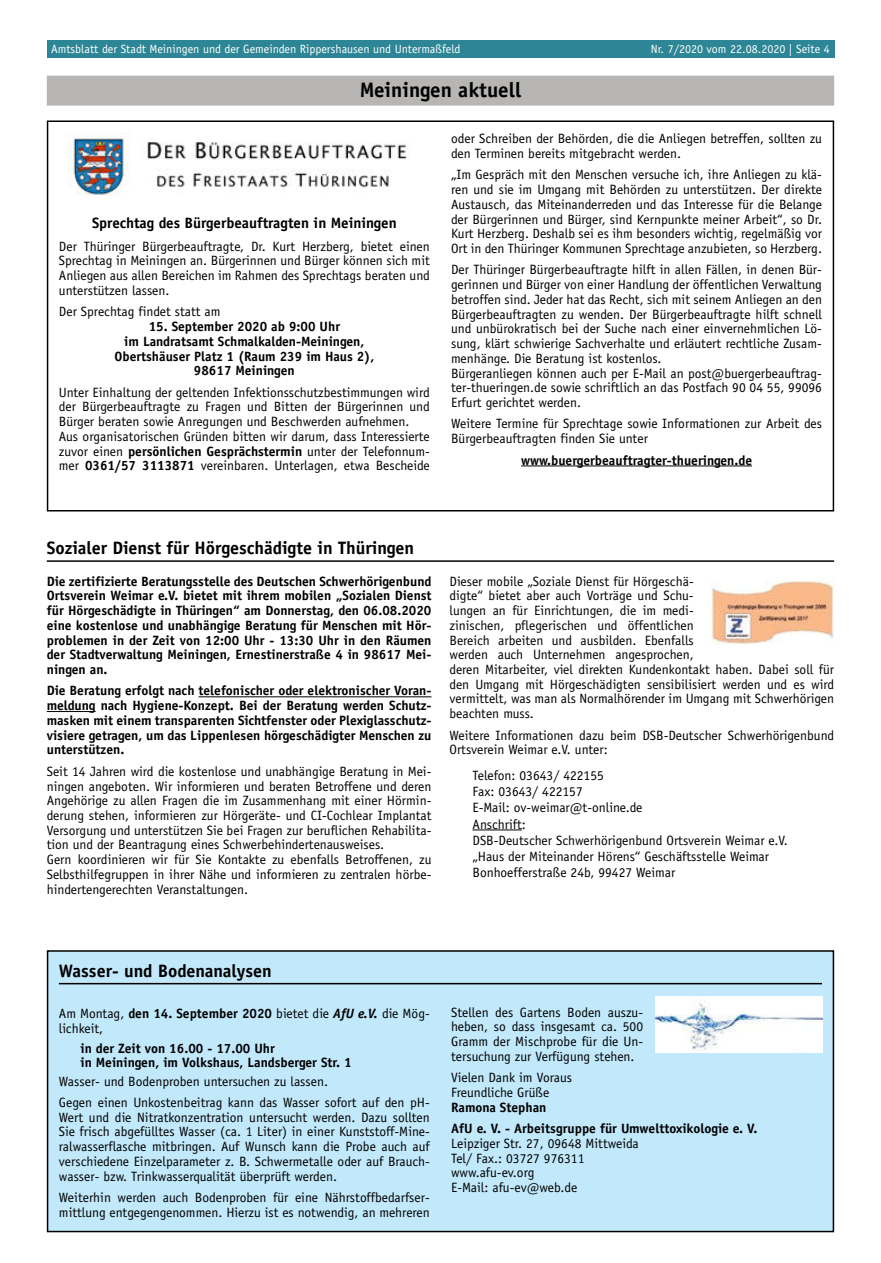
<style>
.page{position:relative;width:881px;height:1263px;background:#fff}
.page>*{position:absolute;margin:0;border:0;box-sizing:border-box;transform-origin:0 0}
.t1{font:700 21px "Officina Sans LT";color:#000}
.t2{font:700 18px "Officina Sans LT";color:#000}
.t3{font:700 15px "Officina Sans LT";color:#000}
.t4{font:13.5px/14.7px "Officina Sans LT";color:#000}
.t5{font:700 13.5px/14.7px "Officina Sans LT";color:#000;text-align:justify}
.t6{font:12px "Officina Sans LT";color:#fff}
.s1{font-weight:700}
.s2{font-weight:700;font-style:italic}
</style>
<div class="page">
<div style="left:47px;top:40px;width:786px;height:17px;background:#2c8695"></div>
<div style="left:47px;top:76px;width:786px;height:30px;background:#b8b6b4"></div>
<img style="left:73px;top:137px;width:334px;height:59px">
<hr style="left:521px;top:466px;width:230px;height:1px;background:#000">
<div style="left:47px;top:120px;width:786px;height:391px;border:2px solid #000"></div>
<hr style="left:47px;top:560px;width:786px;height:2px;background:#000">
<hr style="left:198px;top:696px;width:233px;height:1px;background:#000">
<hr style="left:47px;top:711px;width:49px;height:1px;background:#000">
<hr style="left:472px;top:830px;width:49px;height:1px;background:#000">
<img style="left:710px;top:581px;width:123px;height:63px">
<div style="left:48px;top:951px;width:785px;height:280px;background:#c2e9fb"></div>
<hr style="left:59px;top:983px;width:762px;height:1px;background:#000">
<div style="left:47px;top:950px;width:786px;height:282px;border:2px solid #000"></div>
<img style="left:655px;top:997px;width:166px;height:56px">
<p class="t6" style="left:51px;top:43px;width:411px">Amtsblatt der Stadt Meiningen und der Gemeinden Rippershausen und Untermaßfeld</p>
<p class="t6" style="left:650px;top:43px;width:180px">Nr. 7/2020 vom 22.08.2020 | Seite 4</p>
<h1 class="t1" style="left:359px;top:78px;width:163px">Meiningen aktuell</h1>
<p class="t3" style="left:92px;top:214px;width:306px">Sprechtag des Bürgerbeauftragten in Meiningen</p>
<p class="t4" style="left:59px;top:239px;width:372px;text-align:justify">Der Thüringer Bürgerbeauftragte, Dr. Kurt Herzberg, bietet einen Sprechtag in Meiningen an. Bürgerinnen und Bürger können sich mit Anliegen aus allen Bereichen im Rahmen des Sprechtags beraten und unterstützen lassen.</p>
<p class="t4" style="left:59px;top:305px;width:163px">Der Sprechtag findet statt am</p>
<p class="t5" style="left:114px;top:319px;width:261px;text-align:center">15. September 2020 ab 9:00 Uhr<br>im Landratsamt Schmalkalden-Meiningen,<br>Obertshäuser Platz 1 (Raum 239 im Haus 2),<br>98617 Meiningen</p>
<p class="t4" style="left:59px;top:385px;width:372px">Unter Einhaltung der geltenden Infektionsschutzbestimmungen wird der Bürgerbeauftragte zu Fragen und Bitten der Bürgerinnen und Bürger beraten sowie Anregungen und Beschwerden aufnehmen.<br>Aus organisatorischen Gründen bitten wir darum, dass Interessierte zuvor einen <span class="s1">persönlichen Gesprächstermin</span> unter der Telefonnum&shy;mer <span class="s1">0361/57 3113871</span> vereinbaren. Unterlagen, etwa Bescheide</p>
<p class="t4" style="left:451px;top:132px;width:372px">oder Schreiben der Behörden, die die Anliegen betreffen, sollten zu den Terminen bereits mitgebracht werden.</p>
<p class="t4" style="left:451px;top:168px;width:372px;text-align:justify">„Im Gespräch mit den Menschen versuche ich, ihre Anliegen zu klä&shy;ren und sie im Umgang mit Behörden zu unterstützen. Der direkte Austausch, das Miteinanderreden und das Interesse für die Belange der Bürgerinnen und Bürger, sind Kernpunkte meiner Arbeit“, so Dr.<br>Kurt Herzberg. Deshalb sei es ihm besonders wichtig, regelmäßig vor Ort in den Thüringer Kommunen Sprechtage anzubieten, so Herzberg.</p>
<p class="t4" style="left:451px;top:263px;width:372px">Der Thüringer Bürgerbeauftragte hilft in allen Fällen, in denen Bür&shy;gerinnen und Bürger von einer Handlung der öffentlichen Verwaltung betroffen sind. Jeder hat das Recht, sich mit seinem Anliegen an den Bürgerbeauftragten zu wenden. Der Bürgerbeauftragte hilft schnell und unbürokratisch bei der Suche nach einer einvernehmlichen Lö&shy;sung, klärt schwierige Sachverhalte und erläutert rechtliche Zusam&shy;menhänge. Die Beratung ist kostenlos.<br>Bürgeranliegen können auch per E-Mail an post@buergerbeauftrag&shy;ter-thueringen.de sowie schriftlich an das Postfach 90 04 55, 99096<br>Erfurt gerichtet werden.</p>
<p class="t4" style="left:451px;top:417px;width:372px">Weitere Termine für Sprechtage sowie Informationen zur Arbeit des<br>Bürgerbeauftragten finden Sie unter</p>
<p class="t5" style="left:521px;top:453px;width:232px">www.buergerbeauftragter-thueringen.de</p>
<h2 class="t2" style="left:47px;top:537px;width:369px">Sozialer Dienst für Hörgeschädigte in Thüringen</h2>
<p class="t5" style="left:47px;top:574px;width:386px">Die zertifizierte Beratungsstelle des Deutschen Schwerhörigenbund Ortsverein Weimar e.V. bietet mit ihrem mobilen „Sozialen Dienst für Hörgeschädigte in Thüringen“ am Donnerstag, den 06.08.2020 eine kostenlose und unabhängige Beratung für Menschen mit Hör&shy;problemen in der Zeit von 12:00 Uhr - 13:30 Uhr in den Räumen der Stadtverwaltung Meiningen, Ernestinerstraße 4 in 98617 Mei&shy;ningen an.</p>
<p class="t5" style="left:47px;top:684px;width:386px">Die Beratung erfolgt nach telefonischer oder elektronischer Voran&shy;meldung nach Hygiene-Konzept. Bei der Beratung werden Schutz&shy;masken mit einem transparenten Sichtfenster oder Plexiglasschutz&shy;visiere getragen, um das Lippenlesen hörgeschädigter Menschen zu unterstützen.</p>
<p class="t4" style="left:47px;top:764px;width:386px">Seit 14 Jahren wird die kostenlose und unabhängige Beratung in Mei&shy;ningen angeboten. Wir informieren und beraten Betroffene und deren Angehörige zu allen Fragen die im Zusammenhang mit einer Hörmin&shy;derung stehen, informieren zur Hörgeräte- und CI-Cochlear Implantat Versorgung und unterstützen Sie bei Fragen zur beruflichen Rehabilita&shy;tion und der Beantragung eines Schwerbehindertenausweises.<br>Gern koordinieren wir für Sie Kontakte zu ebenfalls Betroffenen, zu Selbsthilfegruppen in ihrer Nähe und informieren zu zentralen hörbe&shy;hindertengerechten Veranstaltungen.</p>
<p class="t4" style="left:449px;top:574px;width:386px">Dieser mobile „Soziale Dienst für Hörgeschä-<br>digte“ bietet aber auch Vorträge und Schu-<br>lungen an für Einrichtungen, die im medi-<br>zinischen, pflegerischen und öffentlichen<br>Bereich arbeiten und ausbilden. Ebenfalls<br>werden auch Unternehmen angesprochen,<br>deren Mitarbeiter, viel direkten Kundenkontakt haben. Dabei soll für den Umgang mit Hörgeschädigten sensibilisiert werden und es wird vermittelt, was man als Normalhörender im Umgang mit Schwerhörigen beachten muss.</p>
<p class="t4" style="left:449px;top:728px;width:386px">Weitere Informationen dazu beim DSB-Deutscher Schwerhörigenbund<br>Ortsverein Weimar e.V. unter:</p>
<p class="t4" style="left:472px;top:768px;width:317px;line-height:16px">Telefon: 03643/ 422155<br>Fax: 03643/ 422157<br>E-Mail: ov-weimar@t-online.de<br>Anschrift:<br>DSB-Deutscher Schwerhörigenbund Ortsverein Weimar e.V. „Haus der Miteinander Hörens“ Geschäftsstelle Weimar Bonhoefferstraße 24b, 99427 Weimar</p>
<h2 class="t2" style="left:59px;top:960px;width:214px">Wasser- und Bodenanalysen</h2>
<p class="t4" style="left:59px;top:1007px;width:372px">Am Montag, <span class="s1">den 14. September 2020</span> bietet die <span class="s2">AfU e.V.</span> die Mög&shy;lichkeit,</p>
<p class="t5" style="left:80px;top:1041px;width:273px">in der Zeit von 16.00 - 17.00 Uhr<br>in Meiningen, im Volkshaus, Landsberger Str. 1</p>
<p class="t4" style="left:59px;top:1070px;width:372px;line-height:21.5px">Wasser- und Bodenproben untersuchen zu lassen.<br>Gegen einen Unkostenbeitrag kann das Wasser sofort auf den pH-</p>
<p class="t4" style="left:59px;top:1110px;width:372px;text-align:justify">Wert und die Nitratkonzentration untersucht werden. Dazu sollten Sie frisch abgefülltes Wasser (ca. 1 Liter) in einer Kunststoff-Mine&shy;ralwasserflasche mitbringen. Auf Wunsch kann die Probe auch auf verschiedene Einzelparameter z. B. Schwermetalle oder auf Brauch&shy;wasser- bzw. Trinkwasserqualität überprüft werden.</p>
<p class="t4" style="left:59px;top:1190px;width:372px">Weiterhin werden auch Bodenproben für eine Nährstoffbedarfser&shy;mittlung entgegengenommen. Hierzu ist es notwendig, an mehreren</p>
<p class="t4" style="left:451px;top:1005px;width:193px;text-align:justify">Stellen des Gartens Boden auszu&shy;heben, so dass insgesamt ca. 500<br>Gramm der Mischprobe für die Un&shy;tersuchung zur Verfügung stehen.</p>
<p class="t4" style="left:451px;top:1071px;width:122px">Vielen Dank im Voraus<br>Freundliche Grüße</p>
<p class="t5" style="left:451px;top:1097px;width:308px;line-height:21.5px">Ramona Stephan<br>AfU e. V. - Arbeitsgruppe für Umwelttoxikologie e. V.</p>
<p class="t4" style="left:451px;top:1136px;width:189px">Leipziger Str. 27, 09648 Mittweida<br>Tel/ Fax.: 03727 976311 www.afu-ev.org<br>E-Mail: afu-ev@web.de</p>
</div>
